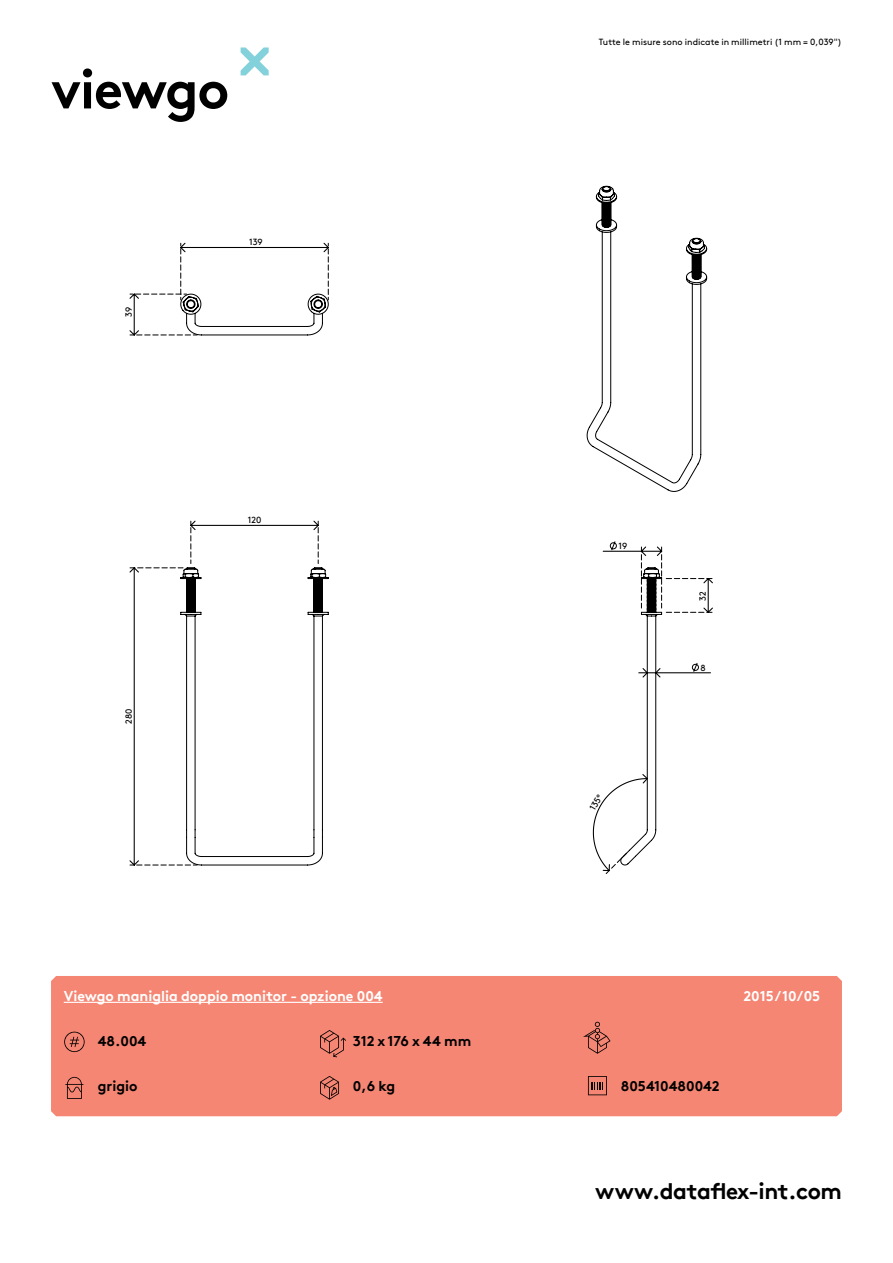
<style>
.page{position:relative;width:893px;height:1263px;background:#fff}
.page>*{position:absolute;margin:0;border:0;box-sizing:border-box;transform-origin:0 0}
.hoofdstuk{font:700 54px "Brown Pro TT";letter-spacing:-.02em;color:#000}
.t1{font:700 22.5px "Brown Pro TT";letter-spacing:-.02em;color:#000}
.t2{font:700 14.25px "Brown Pro TT";color:#fff}
.specificaties{font:700 14.25px "Brown Pro TT";color:#000}
.t3{font:9px "Brown";color:#000}
.t4{font:9px "Brown Pro TT Regular Alt";color:#000}
</style>
<div class="page">
<svg style="left:241px;top:47px;width:28px;height:28px"></svg>
<div style="left:51px;top:976px;width:791px;height:140px;background:#f58674"></div>
<svg style="left:129px;top:520px;width:200px;height:346px"></svg>
<svg style="left:592px;top:541px;width:121px;height:333px"></svg>
<svg style="left:129px;top:242px;width:200px;height:94px"></svg>
<svg style="left:586px;top:185px;width:121px;height:307px"></svg>
<svg style="left:64px;top:1032px;width:21px;height:20px"></svg>
<svg style="left:65px;top:1077px;width:18px;height:22px"></svg>
<svg style="left:320px;top:1030px;width:26px;height:27px"></svg>
<svg style="left:583px;top:1022px;width:27px;height:32px"></svg>
<svg style="left:320px;top:1076px;width:19px;height:24px"></svg>
<svg style="left:588px;top:1076px;width:19px;height:19px"></svg>
<hr style="left:64px;top:1002px;width:319px;height:1px;background:#fff">
<p class="hoofdstuk" style="left:51px;top:46px;width:180px">viewgo</p>
<p class="t4" style="left:122px;top:317px;width:12px;rotate:-90deg">39</p>
<p class="t4" style="left:249px;top:235px;width:15px">139</p>
<p class="t4" style="left:122px;top:724px;width:17px;rotate:-90deg">280</p>
<p class="t4" style="left:248px;top:513px;width:15px">120</p>
<p class="t3" style="left:599px;top:35px;width:245px">Tutte le misure sono indicate in millimetri (1 mm = 0,039")</p>
<p class="t4" style="left:618px;top:539px;width:10px">19</p>
<p class="t4" style="left:586px;top:806px;width:19px;rotate:-59deg">135°</p>
<p class="t4" style="left:696px;top:601px;width:11px;rotate:-90deg">32</p>
<p class="t4" style="left:700px;top:660px;width:7px">8</p>
<h3 class="t2" style="left:64px;top:985px;width:320px">Viewgo maniglia doppio monitor - opzione 004</h3>
<h3 class="t2" style="left:743px;top:985px;width:78px">2015/10/05</h3>
<h3 class="specificaties" style="left:98px;top:1029px;width:50px">48.004</h3>
<p class="specificaties" style="left:98px;top:1074px;width:41px">grigio</p>
<p class="specificaties" style="left:353px;top:1029px;width:120px">312 x 176 x 44 mm</p>
<p class="specificaties" style="left:353px;top:1074px;width:44px">0,6 kg</p>
<h3 class="specificaties" style="left:621px;top:1074px;width:100px">805410480042</h3>
<h2 class="t1" style="left:595px;top:1173px;width:248px">www.dataflex-int.com</h2>
</div>
